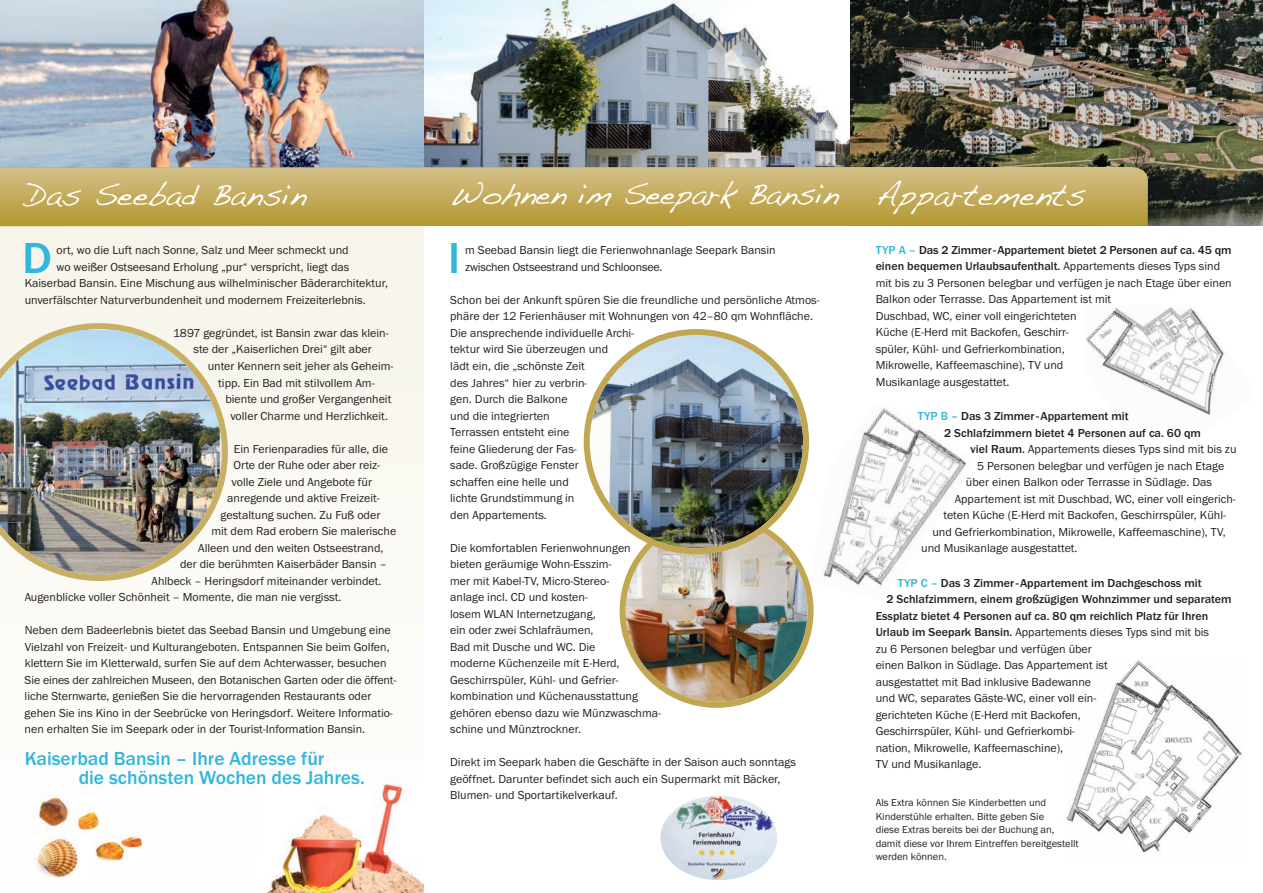
<style>
.page{position:relative;width:1263px;height:893px;background:#fff}
.page>*{position:absolute;margin:0;border:0;box-sizing:border-box;transform-origin:0 0}
.t1{font:500 45px "Franklin Gothic";color:#31b6dc}
.t2{font:27px "Dakota";color:#fff}
.t3{font:26.4px "Dakota";letter-spacing:-.015em;color:#fff}
.t4{font:500 19.5px/19.5px "Franklin Gothic";color:#31b6dc}
.t5{font:12px/16.5px "Franklin Gothic";color:#231f20}
.t6{font:500 12px "Franklin Gothic";color:#231f20}
.t7{font:10.5px/13.5px "Franklin Gothic";color:#231f20}
.s1{font-weight:500;color:#31b6dc}
.s2{font-weight:500}
.s3{color:#31b6dc}
</style>
<div class="page">
<img style="left:0;top:0;width:1262px;height:892px">
<h2 class="t2" style="left:875px;top:178px;width:211px">Appartements</h2>
<h2 class="t2" style="left:25px;top:178px;width:283px">Das Seebad Bansin</h2>
<h3 class="t3" style="left:450px;top:178px;width:390px">Wohnen im Seepark Bansin</h3>
<p class="t5" style="left:465px;top:242px;width:312px">m Seebad Bansin liegt die Ferienwohnanlage Seepark Bansin zwischen Ostseestrand und Schloonsee.</p>
<p class="t5" style="left:450px;top:291px;width:371px">Schon bei der Ankunft spüren Sie die freundliche und persönliche Atmos&shy;phäre der 12 Ferienhäuser mit Wohnungen von 42–80 qm Wohnfläche.<br>Die ansprechende individuelle Archi-<br>tektur wird Sie überzeugen und<br>lädt ein, die „schönste Zeit<br>des Jahres“ hier zu verbrin-<br>gen. Durch die Balkone<br>und die integrierten<br>Terrassen entsteht eine<br>feine Gliederung der Fas-<br>sade. Großzügige Fenster<br>schaffen eine helle und<br>lichte Grundstimmung in<br>den Appartements.</p>
<p class="t5" style="left:450px;top:539px;width:212px">Die komfortablen Ferienwohnungen bieten geräumige Wohn-Esszim-<br>mer mit Kabel-TV, Micro-Stereo-<br>anlage incl. CD und kosten-<br>losem WLAN Internetzugang,<br>ein oder zwei Schlafräumen,<br>Bad mit Dusche und WC. Die<br>moderne Küchenzeile mit E-Herd,<br>Geschirrspüler, Kühl- und Gefrier&shy;kombination und Küchenausstattung gehören ebenso dazu wie Münzwaschma&shy;schine und Münztrockner.</p>
<p class="t5" style="left:450px;top:753px;width:347px">Direkt im Seepark haben die Geschäfte in der Saison auch sonntags geöffnet. Darunter befindet sich auch ein Supermarkt mit Bäcker,<br>Blumen- und Sportartikelverkauf.</p>
<h1 class="t1" style="left:23px;top:231px;width:31px">D</h1>
<h1 class="t1" style="left:448px;top:231px;width:14px">I</h1>
<p class="t5" style="left:875px;top:241px;width:357px"><span class="s1">TYP A –</span> <span class="s2">Das 2 Zimmer-Appartement bietet 2 Personen auf ca. 45 qm einen bequemen Urlaubsaufenthalt.</span> Appartements dieses Typs sind mit bis zu 3 Personen belegbar und verfügen je nach Etage über einen Balkon oder Terrasse. Das Appartement ist mit<br>Duschbad, WC, einer voll eingerichteten<br>Küche (E-Herd mit Backofen, Geschirr-<br>spüler, Kühl- und Gefrierkombination,<br>Mikrowelle, Kaffeemaschine), TV und<br>Musikanlage ausgestattet.</p>
<p class="t6" style="left:917px;top:409px;width:212px"><span class="s3">TYP B –</span> Das 3 Zimmer - Appartement mit</p>
<p class="t6" style="left:943px;top:425px;width:258px">2 Schlafzimmern bietet 4 Personen auf ca. 60 qm</p>
<p class="t5" style="left:970px;top:440px;width:267px"><span class="s2">viel Raum.</span> Appartements dieses Typs sind mit bis zu</p>
<p class="t5" style="left:976px;top:457px;width:248px">5 Personen belegbar und verfügen je nach Etage</p>
<p class="t5" style="left:965px;top:473px;width:248px">über einen Balkon oder Terrasse in Südlage. Das</p>
<p class="t5" style="left:954px;top:490px;width:282px">Appartement ist mit Duschbad, WC, einer voll eingerich-</p>
<p class="t5" style="left:943px;top:506px;width:284px">teten Küche (E-Herd mit Backofen, Geschirrspüler, Kühl-</p>
<p class="t5" style="left:932px;top:523px;width:295px">und Gefrierkombination, Mikrowelle, Kaffeemaschine), TV,</p>
<p class="t5" style="left:921px;top:539px;width:158px">und Musikanlage ausgestattet.</p>
<p class="t6" style="left:897px;top:575px;width:305px"><span class="s3">TYP C –</span> Das 3 Zimmer - Appartement im Dachgeschoss mit</p>
<p class="t6" style="left:886px;top:592px;width:346px">2 Schlafzimmern, einem großzügigen Wohnzimmer und separatem</p>
<p class="t6" style="left:875px;top:608px;width:334px">Essplatz bietet 4 Personen auf ca. 80 qm reichlich Platz für Ihren</p>
<p class="t5" style="left:875px;top:623px;width:335px"><span class="s2">Urlaub im Seepark Bansin.</span> Appartements dieses Typs sind mit bis</p>
<p class="t5" style="left:875px;top:640px;width:217px">zu 6 Personen belegbar und verfügen über</p>
<p class="t5" style="left:875px;top:656px;width:233px">einen Balkon in Südlage. Das Appartement ist</p>
<p class="t5" style="left:875px;top:673px;width:217px">ausgestattet mit Bad inklusive Badewanne</p>
<p class="t5" style="left:875px;top:689px;width:222px">und WC, separates Gäste-WC, einer voll ein-</p>
<p class="t5" style="left:875px;top:706px;width:206px">gerichteten Küche (E-Herd mit Backofen,</p>
<p class="t5" style="left:875px;top:722px;width:201px">Geschirrspüler, Kühl- und Gefrierkombi-</p>
<p class="t5" style="left:875px;top:739px;width:189px">nation, Mikrowelle, Kaffeemaschine),</p>
<p class="t5" style="left:875px;top:755px;width:107px">TV und Musikanlage.</p>
<p class="t7" style="left:875px;top:795px;width:204px">Als Extra können Sie Kinderbetten und Kinderstühle erhalten. Bitte geben Sie<br>diese Extras bereits bei der Buchung an, damit diese vor Ihrem Eintreffen bereitgestellt werden können.</p>
<p class="t5" style="left:57px;top:242px;width:293px">ort, wo die Luft nach Sonne, Salz und Meer schmeckt und</p>
<p class="t5" style="left:57px;top:258px;width:294px">wo weißer Ostseesand Erholung „pur“ verspricht, liegt das</p>
<p class="t5" style="left:25px;top:275px;width:365px">Kaiserbad Bansin. Eine Mischung aus wilhelminischer Bäderarchitektur,</p>
<p class="t5" style="left:25px;top:291px;width:342px">unverfälschter Naturverbundenheit und modernem Freizeiterlebnis.</p>
<p class="t5" style="left:173px;top:324px;width:217px;text-align:center">1897 gegründet, ist Bansin zwar das klein&shy;ste der „Kaiserlichen Drei“ gilt aber</p>
<p class="t5" style="left:218px;top:357px;width:177px;text-indent:-11px">unter Kennern seit jeher als Geheim&shy;tipp. Ein Bad mit stilvollem Am-</p>
<p class="t5" style="left:225px;top:390px;width:167px;text-align:center">biente und großer Vergangenheit voller Charme und Herzlichkeit.</p>
<p class="t5" style="left:234px;top:440px;width:155px">Ein Ferienparadies für alle, die</p>
<p class="t5" style="left:233px;top:456px;width:148px">Orte der Ruhe oder aber reiz-</p>
<p class="t5" style="left:231px;top:473px;width:142px">volle Ziele und Angebote für</p>
<p class="t5" style="left:227px;top:489px;width:154px">anregende und aktive Freizeit-</p>
<p class="t5" style="left:220px;top:506px;width:161px">gestaltung suchen. Zu Fuß oder</p>
<p class="t5" style="left:211px;top:522px;width:186px">mit dem Rad erobern Sie malerische</p>
<p class="t5" style="left:198px;top:539px;width:187px">Alleen und den weiten Ostseestrand,</p>
<p class="t5" style="left:180px;top:555px;width:208px">der die berühmten Kaiserbäder Bansin –</p>
<p class="t5" style="left:151px;top:572px;width:231px">Ahlbeck – Heringsdorf miteinander verbindet.</p>
<p class="t5" style="left:25px;top:588px;width:318px">Augenblicke voller Schönheit – Momente, die man nie vergisst.</p>
<p class="t5" style="left:25px;top:621px;width:373px">Neben dem Badeerlebnis bietet das Seebad Bansin und Umgebung eine Vielzahl von Freizeit- und Kulturangeboten. Entspannen Sie beim Golfen, klettern Sie im Kletterwald, surfen Sie auf dem Achterwasser, besuchen Sie eines der zahlreichen Museen, den Botanischen Garten oder die öffent&shy;liche Sternwarte, genießen Sie die hervorragenden Restaurants oder gehen Sie ins Kino in der Seebrücke von Heringsdorf. Weitere Informatio&shy;nen erhalten Sie im Seepark oder in der Tourist-Information Bansin.</p>
<h3 class="t4" style="left:79px;top:748px;width:287px;text-indent:-54px">Kaiserbad Bansin – Ihre Adresse für<br>die schönsten Wochen des Jahres.</h3>
</div>
